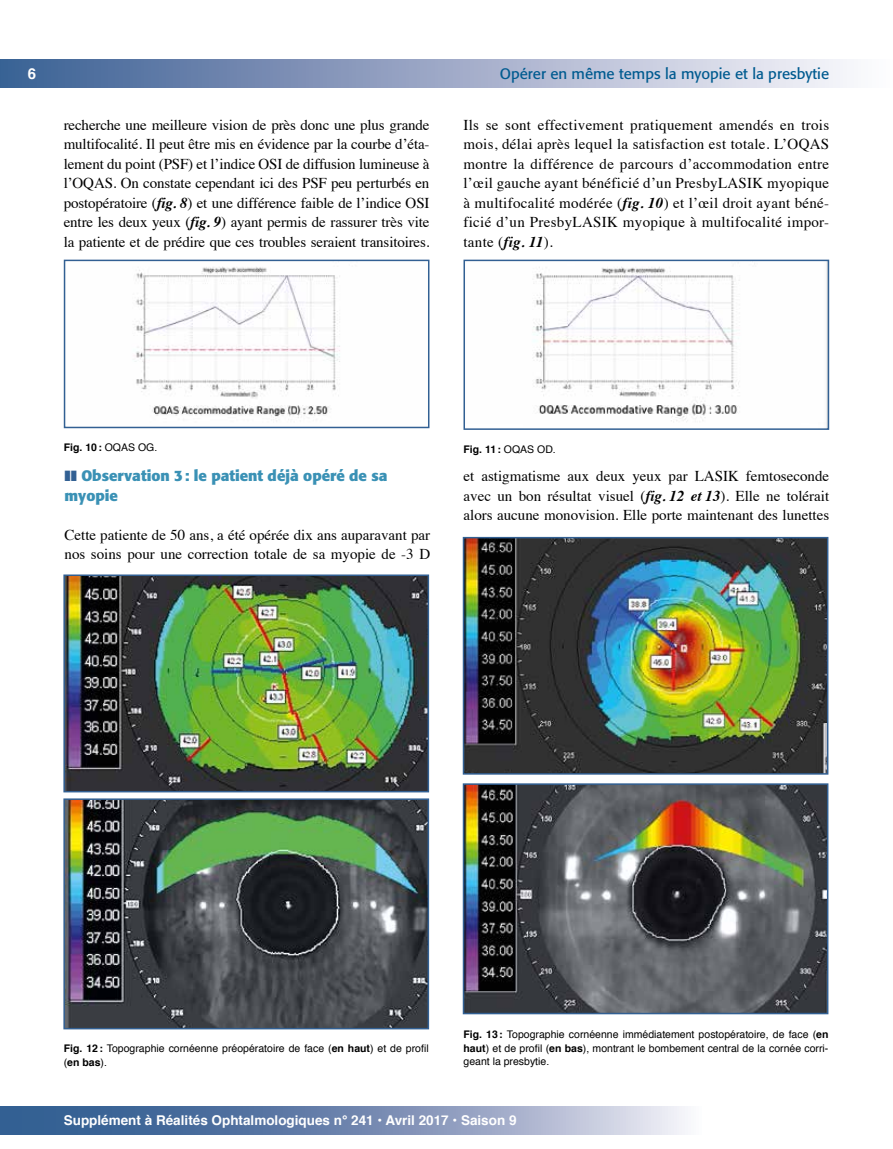
<style>
.page{position:relative;width:893px;height:1149px;background:#fff}
.page>*{position:absolute;margin:0;border:0;box-sizing:border-box;transform-origin:0 0}
.t1{font:15px/19.5px "Times";color:#000;text-align:justify}
.t2{font:700 15px/19.5px "Formata";color:#3a91b5}
.t3{font:15px "Formata";color:#005b90}
.t4{font:700 15px "Helvetica";color:#fff}
.t5{font:700 13.5px "Helvetica";color:#fff}
.t6{font:10.5px/13.5px "Helvetica";color:#000}
.t7{font:700 10.5px "Helvetica";color:#000}
.s1{font-weight:700;font-style:italic}
.s2{font-weight:400}
.s3{font-weight:700}
</style>
<div class="page">
<div style="left:0;top:60px;width:893px;height:27px;background:linear-gradient(to right,#3b5d93,#fffafe)"></div>
<svg style="left:0;top:1106px;width:685px;height:27px;background:#7990b5"></svg>
<img style="left:66px;top:577px;width:360px;height:212px">
<div style="left:63px;top:574px;width:366px;height:218px;border:2px solid #326093"></div>
<img style="left:66px;top:801px;width:360px;height:225px">
<div style="left:63px;top:798px;width:366px;height:231px;border:2px solid #326093"></div>
<img style="left:466px;top:539px;width:359px;height:232px">
<div style="left:463px;top:536px;width:365px;height:238px;border:2px solid #326093"></div>
<img style="left:466px;top:786px;width:359px;height:224px">
<div style="left:463px;top:783px;width:365px;height:230px;border:2px solid #326093"></div>
<img style="left:135px;top:266px;width:205px;height:155px">
<div style="left:64px;top:259px;width:365px;height:169px;border:2px solid #326093"></div>
<img style="left:533px;top:263px;width:222px;height:159px">
<div style="left:463px;top:259px;width:366px;height:171px;border:2px solid #326093"></div>
<p class="t4" style="left:28px;top:62px;width:10px">6</p>
<p class="t1" style="left:64px;top:114px;width:367px">recherche une meilleure vision de près donc une plus grande multifocalité. Il peut être mis en évidence par la courbe d’éta&shy;lement du point (PSF) et l’indice OSI de diffusion lumineuse à l’OQAS. On constate cependant ici des PSF peu perturbés en postopératoire (<span class="s1">fig. 8</span>) et une différence faible de l’indice OSI entre les deux yeux (<span class="s1">fig. 9</span>) ayant permis de rassurer très vite la patiente et de prédire que ces troubles seraient transitoires.</p>
<p class="t3" style="left:500px;top:65px;width:331px">Opérer en même temps la myopie et la presbytie</p>
<p class="t1" style="left:463px;top:114px;width:367px">Ils se sont effectivement pratiquement amendés en trois mois, délai après lequel la satisfaction est totale. L’OQAS montre la différence de parcours d’accommodation entre l’œil gauche ayant bénéficié d’un PresbyLASIK myopique à multifocalité modérée (<span class="s1">fig. 10</span>) et l’œil droit ayant béné&shy;ficié d’un PresbyLASIK myopique à multifocalité impor&shy;tante (<span class="s1">fig. 11</span>).</p>
<p class="t7" style="left:64px;top:439px;width:95px">Fig. 10: <span class="s2">OQAS OG.</span></p>
<p class="t7" style="left:463px;top:440px;width:94px">Fig. 11: <span class="s2">OQAS OD.</span></p>
<p class="t2" style="left:65px;top:466px;width:325px;text-indent:17px">Observation 3: le patient déjà opéré de sa myopie</p>
<p class="t1" style="left:65px;top:523px;width:367px">Cette patiente de 50 ans, a été opérée dix ans auparavant par nos soins pour une correction totale de sa myopie de -3 D</p>
<p class="t1" style="left:463px;top:465px;width:367px">et astigmatisme aux deux yeux par LASIK femtoseconde avec un bon résultat visuel (<span class="s1">fig. 12 et 13</span>). Elle ne tolérait alors aucune monovision. Elle porte maintenant des lunettes</p>
<p class="t6" style="left:64px;top:1041px;width:366px"><span class="s3">Fig. 12:</span> Topographie cornéenne préopératoire de face (<span class="s3">en haut</span>) et de profil (<span class="s3">en bas</span>).</p>
<p class="t6" style="left:463px;top:1027px;width:366px;text-align:justify"><span class="s3">Fig. 13:</span> Topographie cornéenne immédiatement postopératoire, de face (<span class="s3">en haut</span>) et de profil (<span class="s3">en bas</span>), montrant le bombement central de la cornée corri&shy;geant la presbytie.</p>
<p class="t5" style="left:64px;top:1109px;width:454px">Supplément à Réalités Ophtalmologiques n° 241 • Avril 2017 • Saison 9</p>
</div>
